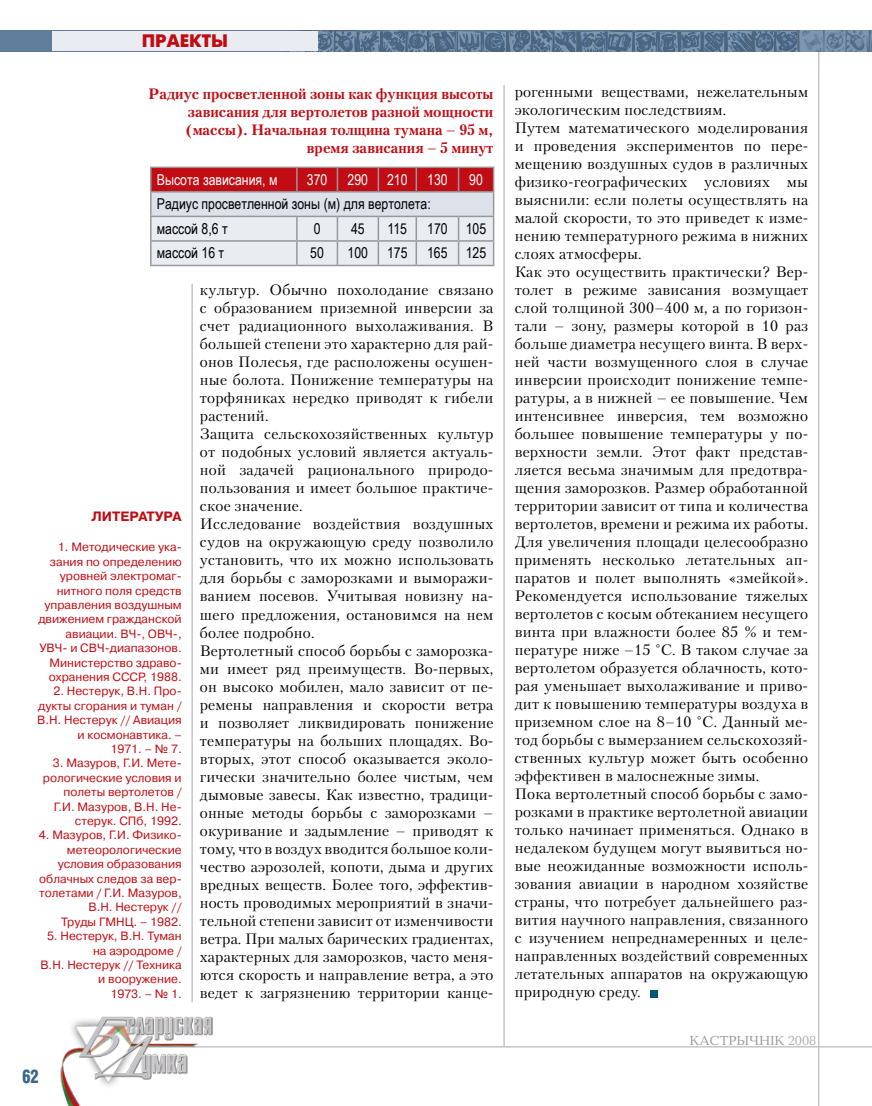
<style>
.page{position:relative;width:872px;height:1106px;background:#fff}
.page>*{position:absolute;margin:0;border:0;box-sizing:border-box;transform-origin:0 0}
.t1{font:18px "Futuris Extra C";color:#c10c13}
.t2{font:700 18px "AG Letterica Cond L";color:#386688;scale:.9 1}
.t3{font:15px/18px "Petersburg C";letter-spacing:.015em;color:#000}
.t4{font:700 15px/18px "Petersburg C";color:#c10c13;text-align:right}
.t5{font:15px/24.6px "Arial Narrow";color:#000}
.t6{font:15px "Arial Narrow";color:#fff}
.t7{font:13.5px "Baltica C";color:#97979b}
.t8{font:700 13.5px "Pragmatica C";color:#c10c13}
.t9{font:12px/14.4px "Pragmatica C";color:#c10c13;text-align:right}
.s1{color:#aeafb2}
</style>
<div class="page">
<hr style="left:818px;top:52px;width:1px;height:1054px;background:#c3c5c7">
<img style="left:285px;top:30px;width:587px;height:1px">
<hr style="left:503px;top:85px;width:2px;height:961px;background:#c3c5c7">
<svg style="left:0;top:31px;width:871px;height:21px;background:#5f7995"></svg>
<div style="left:52px;top:31px;width:266px;height:20px;background:#e9ecf1"></div>
<hr style="left:146px;top:1046px;width:726px;height:1px;background:#c3c5c7">
<img style="left:60px;top:1002px;width:170px;height:104px">
<svg style="left:871px;top:31px;width:1px;height:21px"></svg>
<hr style="left:191px;top:284px;width:2px;height:718px;background:#c3c5c7">
<hr style="left:150px;top:167px;width:147px;height:1px;background:#97979b">
<hr style="left:150px;top:168px;width:2px;height:23px;background:#97979b">
<hr style="left:150px;top:191px;width:147px;height:2px;background:#97979b">
<hr style="left:150px;top:193px;width:2px;height:23px;background:#97979b">
<hr style="left:150px;top:216px;width:147px;height:1px;background:#97979b">
<hr style="left:150px;top:217px;width:2px;height:23px;background:#97979b">
<hr style="left:150px;top:240px;width:147px;height:2px;background:#97979b">
<hr style="left:150px;top:242px;width:2px;height:23px;background:#97979b">
<svg style="left:151px;top:167px;width:343px;height:98px;background:#d6afb5"></svg>
<hr style="left:150px;top:265px;width:147px;height:1px;background:#97979b">
<hr style="left:297px;top:265px;width:40px;height:1px;background:#97979b">
<hr style="left:337px;top:265px;width:41px;height:1px;background:#97979b">
<hr style="left:378px;top:265px;width:38px;height:1px;background:#97979b">
<hr style="left:416px;top:265px;width:42px;height:1px;background:#97979b">
<hr style="left:458px;top:265px;width:36px;height:1px;background:#97979b">
<div style="left:650px;top:990px;width:8px;height:8px;background:#00567b"></div>
<p class="t1" style="left:142px;top:31px;width:88px">ПРАЕКТЫ</p>
<p class="t4" style="left:149px;top:84px;width:346px">Радиус просветленной зоны как функция высоты зависания для вертолетов разной мощности (массы). Начальная толщина тумана – 95 м, время зависания – 5 минут</p>
<p class="t6" style="left:157px;top:168px;width:122px">Высота зависания, м</p>
<p class="t6" style="left:307px;top:168px;width:22px">370</p>
<p class="t6" style="left:348px;top:168px;width:22px">290</p>
<p class="t6" style="left:387px;top:168px;width:22px">210</p>
<p class="t6" style="left:427px;top:168px;width:22px">130</p>
<p class="t6" style="left:469px;top:168px;width:15px">90</p>
<p class="t5" style="left:157px;top:191px;width:275px">Радиус просветленной зоны (м) для вертолета: массой 8,6 т</p>
<p class="t5" style="left:314px;top:215px;width:8px">0</p>
<p class="t5" style="left:351px;top:215px;width:15px">45</p>
<p class="t5" style="left:387px;top:215px;width:21px">115</p>
<p class="t5" style="left:427px;top:215px;width:61px">170 105</p>
<p class="t5" style="left:157px;top:240px;width:69px">массой 16 т</p>
<p class="t5" style="left:310px;top:240px;width:15px">50</p>
<p class="t5" style="left:347px;top:240px;width:22px">100</p>
<p class="t5" style="left:387px;top:240px;width:22px">175</p>
<p class="t5" style="left:427px;top:240px;width:61px">165 125</p>
<p class="t8" style="left:91px;top:508px;width:31px">ЛИТЕР</p>
<p class="t8" style="left:138px;top:508px;width:18px">АТУР</p>
<p class="t8" style="left:173px;top:508px;width:11px">А</p>
<p class="t9" style="left:38px;top:540px;width:145px">1. Методические ука&shy;зания по определению уровней электромаг&shy;нитного поля средств управления воздушным движением гражданской авиации. ВЧ-, ОВЧ-,<br>УВЧ- и СВЧ-диапазонов.<br>Министерство здраво&shy;охранения СССР, 1988.</p>
<p class="t9" style="left:37px;top:684px;width:146px">2. Нестерук, В.Н. Про&shy;дукты сгорания и туман /<br>В.Н. Нестерук // Авиация и космонавтика. –<br>1971. – № 7.</p>
<p class="t9" style="left:43px;top:756px;width:140px">3. Мазуров, Г.И. Мете&shy;рологические условия и полеты вертолетов /<br>Г.И. Мазуров, В.Н. Не&shy;стерук. СПб, 1992.</p>
<p class="t9" style="left:39px;top:828px;width:144px">4. Мазуров, Г.И. Физико&shy;метеорологические условия образования облачных следов за вер&shy;толетами / Г.И. Мазуров,<br>В.Н. Нестерук //<br>Труды ГМНЦ. – 1982.</p>
<p class="t9" style="left:40px;top:929px;width:143px">5. Нестерук, В.Н. Туман на аэродроме /<br>В.Н. Нестерук // Техника и вооружение.<br>1973. – № 1.</p>
<p class="t3" style="left:200px;top:281px;width:295px">культур. Обычно похолодание связано с образованием приземной инверсии за счет радиационного выхолаживания. В большей степени это характерно для рай&shy;онов Полесья, где расположены осушен&shy;ные болота. Понижение температуры на торфяниках нередко приводят к гибели растений.<br>Защита сельскохозяйственных культур от подобных условий является актуаль&shy;ной задачей рационального природо&shy;пользования и имеет большое практиче&shy;ское значение.<br>Исследование воздействия воздушных судов на окружающую среду позволило установить, что их можно использовать для борьбы с заморозками и выморажи&shy;ванием посевов. Учитывая новизну на&shy;шего предложения, остановимся на нем более подробно.<br>Вертолетный способ борьбы с заморозка&shy;ми имеет ряд преимуществ. Во-первых, он высоко мобилен, мало зависит от пе&shy;ремены направления и скорости ветра и позволяет ликвидировать понижение температуры на больших площадях. Во&shy;вторых, этот способ оказывается эколо&shy;гически значительно более чистым, чем дымовые завесы. Как известно, традици&shy;онные методы борьбы с заморозками – окуривание и задымление – приводят к тому, что в воздух вводится большое коли&shy;чество аэрозолей, копоти, дыма и других вредных веществ. Более того, эффектив&shy;ность проводимых мероприятий в значи&shy;тельной степени зависит от изменчивости ветра. При малых барических градиентах, характерных для заморозков, часто меня&shy;ются скорость и направление ветра, а это ведет к загрязнению территории канце-</p>
<p class="t2" style="left:23px;top:1065px;width:20px">62</p>
<p class="t3" style="left:514px;top:82px;width:295px">рогенными веществами, нежелательным экологическим последствиям.<br>Путем математического моделирования и проведения экспериментов по пере&shy;мещению воздушных судов в различных физико-географических условиях мы выяснили: если полеты осуществлять на малой скорости, то это приведет к изме&shy;нению температурного режима в нижних слоях атмосферы.<br>Как это осуществить практически? Вер&shy;толет в режиме зависания возмущает слой толщиной 300–400 м, а по горизон&shy;тали – зону, размеры которой в 10 раз больше диаметра несущего винта. В верх&shy;ней части возмущенного слоя в случае инверсии происходит понижение темпе&shy;ратуры, а в нижней – ее повышение. Чем интенсивнее инверсия, тем возможно большее повышение температуры у по&shy;верхности земли. Этот факт представ&shy;ляется весьма значимым для предотвра&shy;щения заморозков. Размер обработанной территории зависит от типа и количества вертолетов, времени и режима их работы.<br>Для увеличения площади целесообразно применять несколько летательных ап&shy;паратов и полет выполнять «змейкой».<br>Рекомендуется использование тяжелых вертолетов с косым обтеканием несущего винта при влажности более 85 % и тем&shy;пературе ниже –15 °С. В таком случае за вертолетом образуется облачность, кото&shy;рая уменьшает выхолаживание и приво&shy;дит к повышению температуры воздуха в приземном слое на 8–10 °С. Данный ме&shy;тод борьбы с вымерзанием сельскохозяй&shy;ственных культур может быть особенно эффективен в малоснежные зимы.<br>Пока вертолетный способ борьбы с замо&shy;розками в практике вертолетной авиации только начинает применяться. Однако в недалеком будущем могут выявиться но&shy;вые неожиданные возможности исполь&shy;зования авиации в народном хозяйстве страны, что потребует дальнейшего раз&shy;вития научного направления, связанного с изучением непреднамеренных и целе&shy;направленных воздействий современных летательных аппаратов на окружающую природную среду.</p>
<p class="t7" style="left:689px;top:1033px;width:128px">кастрычнІк <span class="s1">2008</span></p>
</div>
